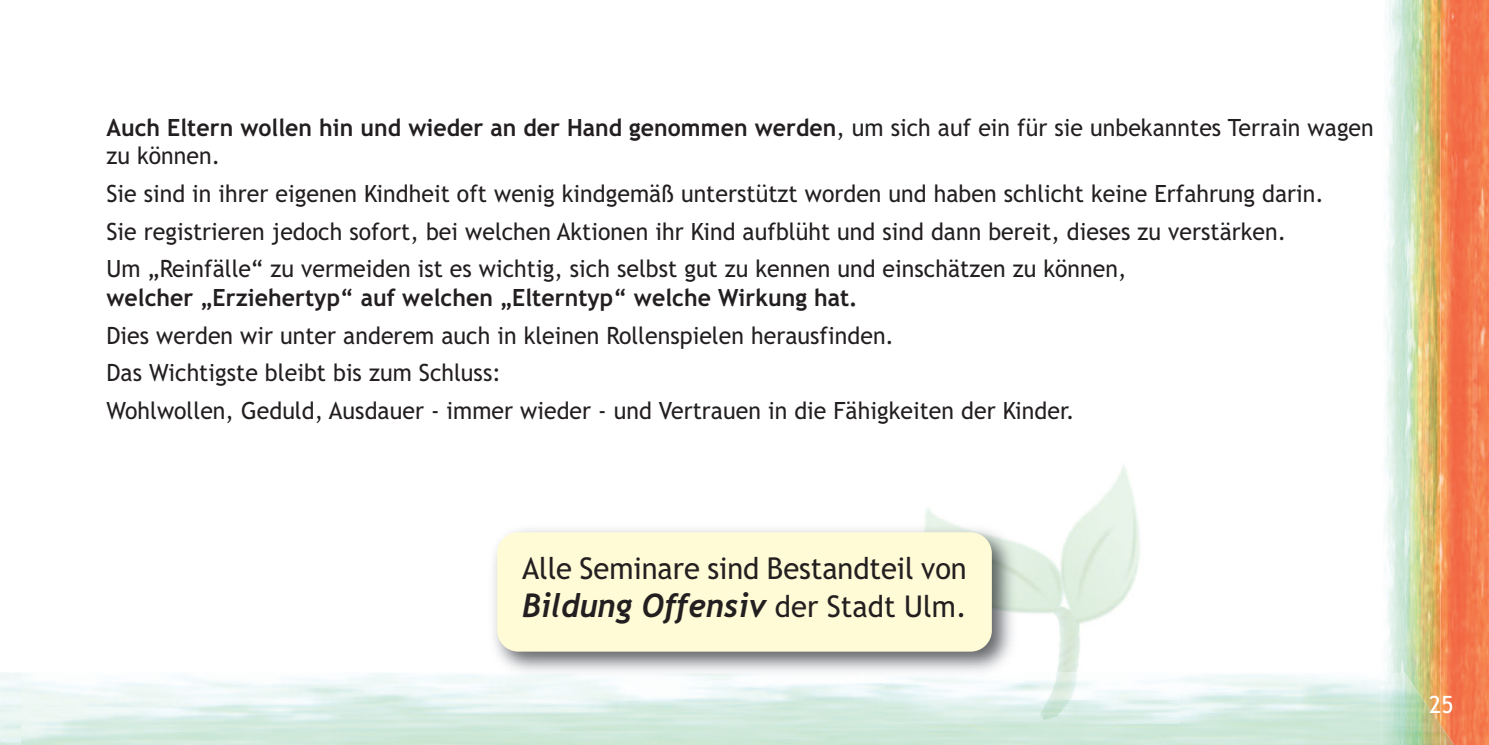
<style>
.page{position:relative;width:1489px;height:745px;background:#fff}
.page>*{position:absolute;margin:0;border:0;box-sizing:border-box;transform-origin:0 0}
.t1{font:italic 700 32.5px "Trebuchet";color:#231f20}
.t2{font:30px "Trebuchet MS";color:#231f20}
.t3{font:23.75px/37.8px "Trebuchet MS";letter-spacing:.005em;color:#231f20}
.t4{font:700 23.75px/28.5px "Trebuchet MS";color:#231f20}
.t5{font:23.75px "Trebuchet MS";color:#fff}
.s1{font-weight:400}
.s2{font-family:"Trebuchet MS";font-weight:400;font-style:normal;font-size:30px}
</style>
<div class="page">
<img style="left:924px;top:465px;width:216px;height:207px">
<img style="left:1440px;top:0;width:48px;height:744px">
<img style="left:1440px;top:16px;width:48px;height:1px">
<img style="left:1384px;top:0;width:56px;height:672px">
<img style="left:1440px;top:724px;width:25px;height:20px">
<img style="left:1380px;top:672px;width:60px;height:72px">
<img style="left:484px;top:519px;width:538px;height:162px">
<div style="left:497px;top:532px;width:494px;height:119px;background:#fffbd6;border-radius:21px"></div>
<p class="t4" style="left:106px;top:113px;width:1268px">Auch Eltern wollen hin und wieder an der Hand genommen werden<span class="s1">, um sich auf ein für sie unbekanntes Terrain wagen zu können.</span></p>
<p class="t3" style="left:106px;top:175px;width:1218px">Sie sind in ihrer eigenen Kindheit oft wenig kindgemäß unterstützt worden und haben schlicht keine Erfahrung darin.<br>Sie registrieren jedoch sofort, bei welchen Aktionen ihr Kind aufblüht und sind dann bereit, dieses zu verstärken.<br>Um „Reinfälle“ zu vermeiden ist es wichtig, sich selbst gut zu kennen und einschätzen zu können,</p>
<p class="t4" style="left:106px;top:283px;width:752px">welcher „Erziehertyp“ auf welchen „Elterntyp“ welche Wirkung hat.</p>
<p class="t3" style="left:106px;top:316px;width:969px">Dies werden wir unter anderem auch in kleinen Rollenspielen herausfinden.<br>Das Wichtigste bleibt bis zum Schluss:<br>Wohlwollen, Geduld, Ausdauer - immer wieder - und Vertrauen in die Fähigkeiten der Kinder.</p>
<p class="t2" style="left:522px;top:551px;width:446px">Alle Seminare sind Bestandteil von</p>
<h1 class="t1" style="left:522px;top:586px;width:446px">Bildung Offensiv <span class="s2">der Stadt Ulm.</span></h1>
<p class="t5" style="left:1429px;top:690px;width:26px">25</p>
</div>
